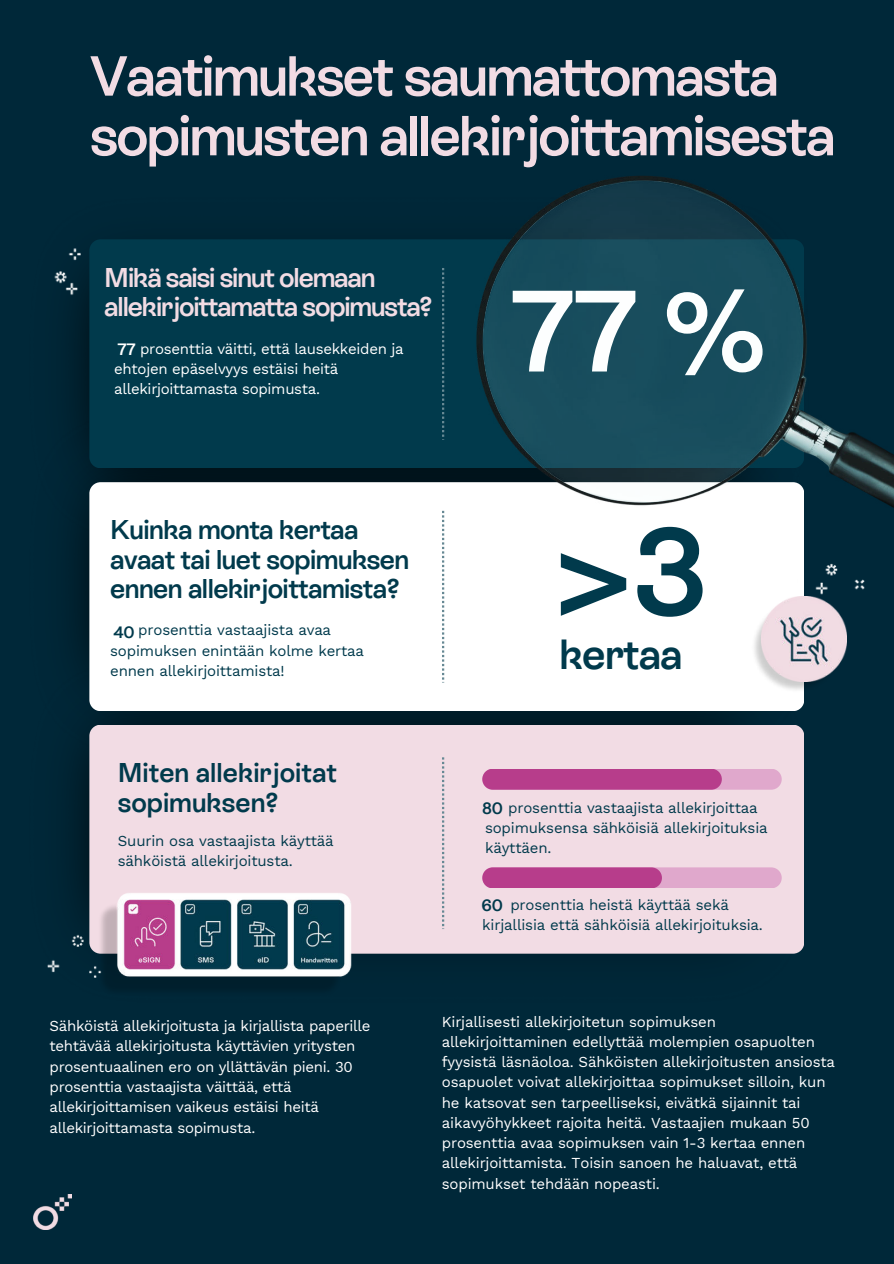
<style>
.page{position:relative;width:894px;height:1264px;background:#fff}
.page>*{position:absolute;margin:0;border:0;box-sizing:border-box;transform-origin:0 0}
.t1{font:600 123.45px "ES Rebond Grotesque";color:#013a4c}
.t2{font:600 115.35px "ES Rebond Grotesque";color:#fff}
.t3{font:600 56.25px/59.7px "ES Rebond Grotesque";letter-spacing:-.035em;color:#f2dce4}
.t4{font:600 41.85px "ES Rebond Grotesque";letter-spacing:-.02em;color:#013a4c}
.t5{font:600 27px/29.2px "ES Rebond Grotesque";letter-spacing:-.02em;color:#013a4c}
.t6{font:600 27px/29.2px "ES Rebond Grotesque";letter-spacing:-.04em;color:#f2dce4}
.t7{font:600 27px/29.2px "ES Rebond Grotesque";color:#013a4c}
.t8{font:600 16.35px "ES Rebond Grotesque";color:#013a4c}
.t9{font:600 16.35px "ES Rebond Grotesque";color:#fff}
.t10{font:15px/20.2px "Work Sans";letter-spacing:-.01em;color:#fff}
.t11{font:15px/20.2px "Work Sans";letter-spacing:-.01em;color:#013a4c}
.s1{color:#013a4c}
.s2{color:#fff}
.s3{color:#f2dce4}
</style>
<div class="page">
<div style="left:0;top:0;width:893px;height:1263px;background:#002839"></div>
<img style="left:34px;top:1194px;width:37px;height:35px">
<img style="left:56px;top:410px;width:419px;height:246px">
<img style="left:74px;top:656px;width:730px;height:298px">
<div style="left:89px;top:239px;width:715px;height:229px;background:#013a4c;border-radius:11px"></div>
<div style="left:89px;top:482px;width:715px;height:229px;background:#fff;border-radius:11px"></div>
<div style="left:89px;top:724px;width:715px;height:229px;background:#f2dce4;border-radius:11px"></div>
<div style="left:482px;top:768px;width:299px;height:21px;background:#e0a8cc;border-radius:10px"></div>
<div style="left:482px;top:768px;width:239px;height:21px;background:#b73d8b;border-radius:10px"></div>
<div style="left:482px;top:867px;width:299px;height:21px;background:#e0a8cc;border-radius:10px"></div>
<div style="left:482px;top:867px;width:179px;height:21px;background:#b73d8b;border-radius:10px"></div>
<svg style="left:442px;top:757px;width:2px;height:172px"></svg>
<svg style="left:442px;top:268px;width:2px;height:172px"></svg>
<svg style="left:442px;top:511px;width:2px;height:172px"></svg>
<img style="left:475px;top:176px;width:418px;height:331px">
<img style="left:77px;top:878px;width:302px;height:111px">
<img style="left:754px;top:625px;width:61px;height:65px">
<img style="left:761px;top:596px;width:85px;height:85px">
<img style="left:797px;top:563px;width:68px;height:34px">
<img style="left:47px;top:924px;width:63px;height:59px">
<img style="left:54px;top:246px;width:36px;height:54px">
<h3 class="t3" style="left:90px;top:44px;width:747px">Vaatimukset saumattomasta sopimusten allekirjoittamisesta</h3>
<h3 class="t6" style="left:104px;top:262px;width:329px">Mikä saisi sinut olemaan allekirjoittamatta sopimusta?</h3>
<p class="t10" style="left:114px;top:338px;width:291px"><span class="s1">77</span> prosenttia väitti, että lausekkeiden ja ehtojen epäselvyys estäisi heitä allekirjoittamasta sopimusta.</p>
<p class="t9" style="left:118px;top:339px;width:20px">77</p>
<h3 class="t5" style="left:110px;top:514px;width:300px">Kuinka monta kertaa avaat tai luet sopimuksen ennen allekirjoittamista?</h3>
<p class="t11" style="left:110px;top:619px;width:255px"><span class="s2">40</span> prosenttia vastaajista avaa sopimuksen enintään kolme kertaa ennen allekirjoittamista!</p>
<p class="t8" style="left:114px;top:620px;width:23px">40</p>
<h3 class="t7" style="left:118px;top:757px;width:220px">Miten allekirjoitat sopimuksen?</h3>
<p class="t11" style="left:118px;top:829px;width:217px">Suurin osa vastaajista käyttää sähköistä allekirjoitusta.</p>
<h2 class="t2" style="left:510px;top:253px;width:259px">77 %</h2>
<h1 class="t1" style="left:551px;top:488px;width:158px">&gt;3</h1>
<h3 class="t4" style="left:559px;top:626px;width:125px">kertaa</h3>
<p class="t11" style="left:485px;top:797px;width:284px"><span class="s3">80</span> prosenttia vastaajista allekirjoittaa sopimuksensa sähköisiä allekirjoituksia käyttäen.</p>
<p class="t8" style="left:482px;top:797px;width:22px">80</p>
<p class="t11" style="left:482px;top:893px;width:282px"><span class="s3">60</span> prosenttia heistä käyttää sekä kirjallisia että sähköisiä allekirjoituksia.</p>
<p class="t8" style="left:481px;top:894px;width:23px">60</p>
<p class="t10" style="left:50px;top:1015px;width:322px">Sähköistä allekirjoitusta ja kirjallista paperille tehtävää allekirjoitusta käyttävien yritysten prosentuaalinen ero on yllättävän pieni. 30 prosenttia vastaajista väittää, että allekirjoittamisen vaikeus estäisi heitä allekirjoittamasta sopimusta.</p>
<p class="t10" style="left:441px;top:1010px;width:394px">Kirjallisesti allekirjoitetun sopimuksen allekirjoittaminen edellyttää molempien osapuolten fyysistä läsnäoloa. Sähköisten allekirjoitusten ansiosta osapuolet voivat allekirjoittaa sopimukset silloin, kun he katsovat sen tarpeelliseksi, eivätkä sijainnit tai aikavyöhykkeet rajoita heitä. Vastaajien mukaan 50 prosenttia avaa sopimuksen vain 1-3 kertaa ennen allekirjoittamista. Toisin sanoen he haluavat, että sopimukset tehdään nopeasti.</p>
</div>
